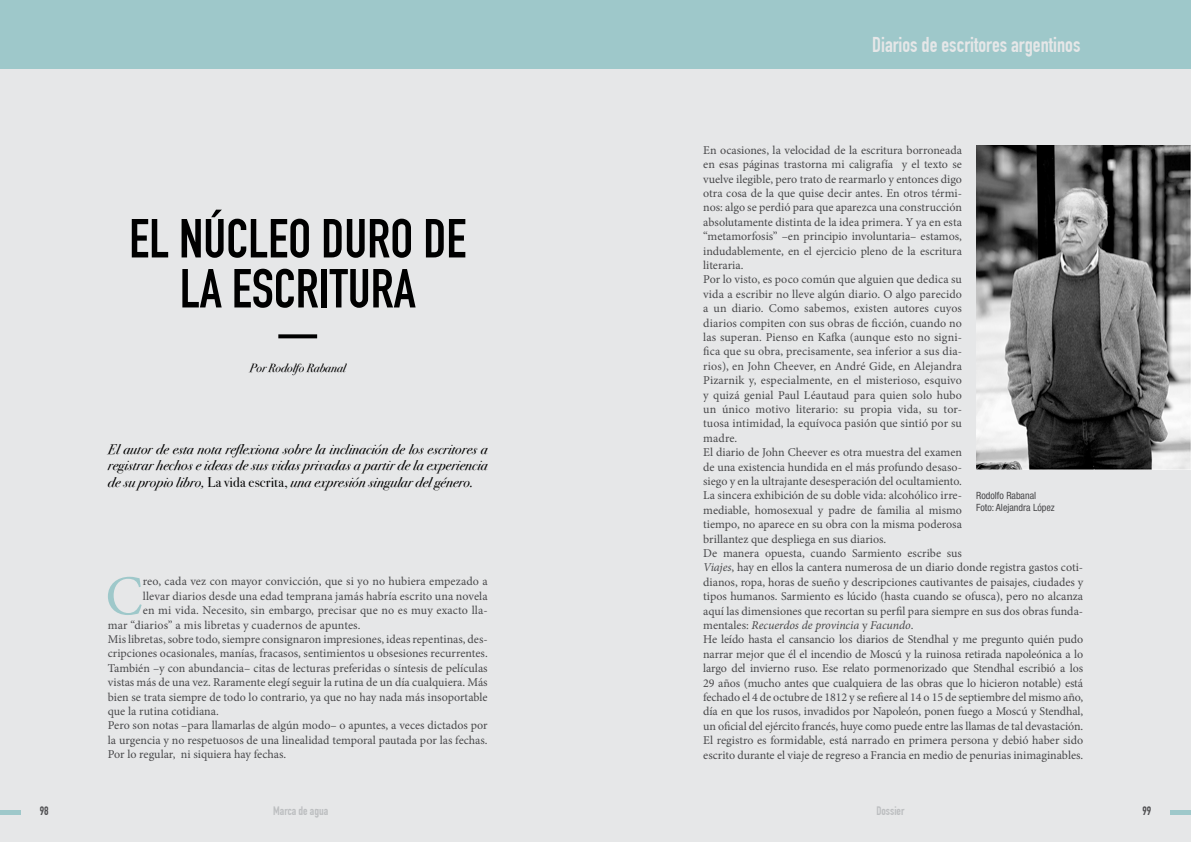
<style>
.page{position:relative;width:1191px;height:842px;background:#fff}
.page>*{position:absolute;margin:0;border:0;box-sizing:border-box;transform-origin:0 0}
.t1{font:56.3px "Minion Pro";color:#9ec8ca}
.t2{font:700 54px/50px "DIN Condensed";color:#000}
.t3{font:700 21px "DIN Condensed";color:#e6e7e8}
.t4{font:italic 14px/16.8px "Bodoni Svty Two ITCTT";letter-spacing:.01em;color:#000;text-align:justify}
.t5{font:12px/14.4px "Minion Pro";color:#48484a}
.t6{font:700 12px "DIN Condensed";color:#bcbec0}
.t7{font:italic 12px "Bodoni Svty Two ITCTT";color:#000}
.t8{font:700 12px "DIN Condensed";color:#4d4d4f}
.t9{font:condensed 10px/12px "Helvetica Neue";color:#48484a}
.s1{font-style:normal}
.s2{font-style:italic}
</style>
<div class="page">
<div style="left:0;top:0;width:595px;height:842px;background:#e6e7e8"></div>
<div style="left:595px;top:0;width:596px;height:842px;background:#e6e7e8"></div>
<div style="left:0;top:0;width:595px;height:69px;background:#9ec8ca"></div>
<div style="left:595px;top:0;width:596px;height:69px;background:#9ec8ca"></div>
<div style="left:1170px;top:810px;width:21px;height:5px;background:#9ec8ca"></div>
<div style="left:0;top:810px;width:21px;height:5px;background:#9ec8ca"></div>
<svg style="left:278px;top:334px;width:39px;height:4px"></svg>
<img style="left:976px;top:145px;width:214px;height:324px">
<h2 class="t2" style="left:180px;top:214px;width:288px;text-indent:-51px">EL NÚCLEO DURO DE<br>LA ESCRITURA</h2>
<p class="t7" style="left:250px;top:358px;width:98px">Por Rodolfo Rabanal</p>
<p class="t4" style="left:108px;top:440px;width:381px">El autor de esta nota reflexiona sobre la inclinación de los escritores a registrar hechos e ideas de sus vidas privadas a partir de la experiencia de su propio libro, <span class="s1">La vida escrita,</span> una expresión singular del género.</p>
<h1 class="t1" style="left:105px;top:558px;width:39px">C</h1>
<p class="t5" style="left:143px;top:574px;width:346px">reo, cada vez con mayor convicción, que si yo no hubiera empezado a</p>
<p class="t5" style="left:143px;top:589px;width:346px">llevar diarios desde una edad temprana jamás habría escrito una novela</p>
<p class="t5" style="left:143px;top:603px;width:346px">en mi vida. Necesito, sin embargo, precisar que no es muy exacto lla-</p>
<p class="t5" style="left:108px;top:618px;width:254px">mar “diarios” a mis libretas y cuadernos de apuntes.</p>
<p class="t5" style="left:108px;top:632px;width:381px">Mis libretas, sobre todo, siempre consignaron impresiones, ideas repentinas, des-</p>
<p class="t5" style="left:108px;top:646px;width:381px">cripciones ocasionales, manías, fracasos, sentimientos u obsesiones recurrentes.</p>
<p class="t5" style="left:108px;top:661px;width:381px">También –y con abundancia– citas de lecturas preferidas o síntesis de películas</p>
<p class="t5" style="left:108px;top:675px;width:381px">vistas más de una vez. Raramente elegí seguir la rutina de un día cualquiera. Más</p>
<p class="t5" style="left:108px;top:690px;width:381px">bien se trata siempre de todo lo contrario, ya que no hay nada más insoportable</p>
<p class="t5" style="left:108px;top:704px;width:112px">que la rutina cotidiana.</p>
<p class="t5" style="left:108px;top:718px;width:381px">Pero son notas –para llamarlas de algún modo– o apuntes, a veces dictados por</p>
<p class="t5" style="left:108px;top:733px;width:381px">la urgencia y no respetuosos de una linealidad temporal pautada por las fechas.</p>
<p class="t5" style="left:108px;top:747px;width:180px">Por lo regular, ni siquiera hay fechas.</p>
<h3 class="t3" style="left:872px;top:33px;width:210px">Diarios de escritores argentinos</h3>
<p class="t5" style="left:703px;top:143px;width:381px">En ocasiones, la velocidad de la escritura borroneada<br>en esas páginas trastorna mi caligrafía y el texto se<br>vuelve ilegible, pero trato de rearmarlo y entonces digo<br>otra cosa de la que quise decir antes. En otros térmi-<br>nos: algo se perdió para que aparezca una construcción<br>absolutamente distinta de la idea primera. Y ya en esta<br>“metamorfosis” –en principio involuntaria– estamos,<br>indudablemente, en el ejercicio pleno de la escritura<br>literaria.<br>Por lo visto, es poco común que alguien que dedica su<br>vida a escribir no lleve algún diario. O algo parecido<br>a un diario. Como sabemos, existen autores cuyos<br>diarios compiten con sus obras de ficción, cuando no<br>las superan. Pienso en Kafka (aunque esto no signi-<br>fica que su obra, precisamente, sea inferior a sus dia-<br>rios), en John Cheever, en André Gide, en Alejandra<br>Pizarnik y, especialmente, en el misterioso, esquivo<br>y quizá genial Paul Léautaud para quien solo hubo<br>un único motivo literario: su propia vida, su tor-<br>tuosa intimidad, la equívoca pasión que sintió por su<br>madre.<br>El diario de John Cheever es otra muestra del examen<br>de una existencia hundida en el más profundo desaso-<br>siego y en la ultrajante desesperación del ocultamiento.<br>La sincera exhibición de su doble vida: alcohólico irre-<br>mediable, homosexual y padre de familia al mismo<br>tiempo, no aparece en su obra con la misma poderosa<br>brillantez que despliega en sus diarios.<br>De manera opuesta, cuando Sarmiento escribe sus<br><span class="s2">Viajes</span>, hay en ellos la cantera numerosa de un diario donde registra gastos coti&shy;dianos, ropa, horas de sueño y descripciones cautivantes de paisajes, ciudades y tipos humanos. Sarmiento es lúcido (hasta cuando se ofusca), pero no alcanza aquí las dimensiones que recortan su perfil para siempre en sus dos obras funda&shy;mentales: <span class="s2">Recuerdos de provincia</span> y <span class="s2">Facundo</span>.<br>He leído hasta el cansancio los diarios de Stendhal y me pregunto quién pudo narrar mejor que él el incendio de Moscú y la ruinosa retirada napoleónica a lo largo del invierno ruso. Ese relato pormenorizado que Stendhal escribió a los 29 años (mucho antes que cualquiera de las obras que lo hicieron notable) está fechado el 4 de octubre de 1812 y se refiere al 14 o 15 de septiembre del mismo año, día en que los rusos, invadidos por Napoleón, ponen fuego a Moscú y Stendhal, un oficial del ejército francés, huye como puede entre las llamas de tal devastación.<br>El registro es formidable, está narrado en primera persona y debió haber sido escrito durante el viaje de regreso a Francia en medio de penurias inimaginables.</p>
<p class="t9" style="left:976px;top:489px;width:80px">Rodolfo Rabanal<br>Foto: Alejandra López</p>
<p class="t8" style="left:40px;top:804px;width:10px">98</p>
<p class="t6" style="left:273px;top:804px;width:56px">Marca de agua</p>
<p class="t6" style="left:876px;top:804px;width:30px">Dossier</p>
<p class="t8" style="left:1142px;top:804px;width:10px">99</p>
</div>
